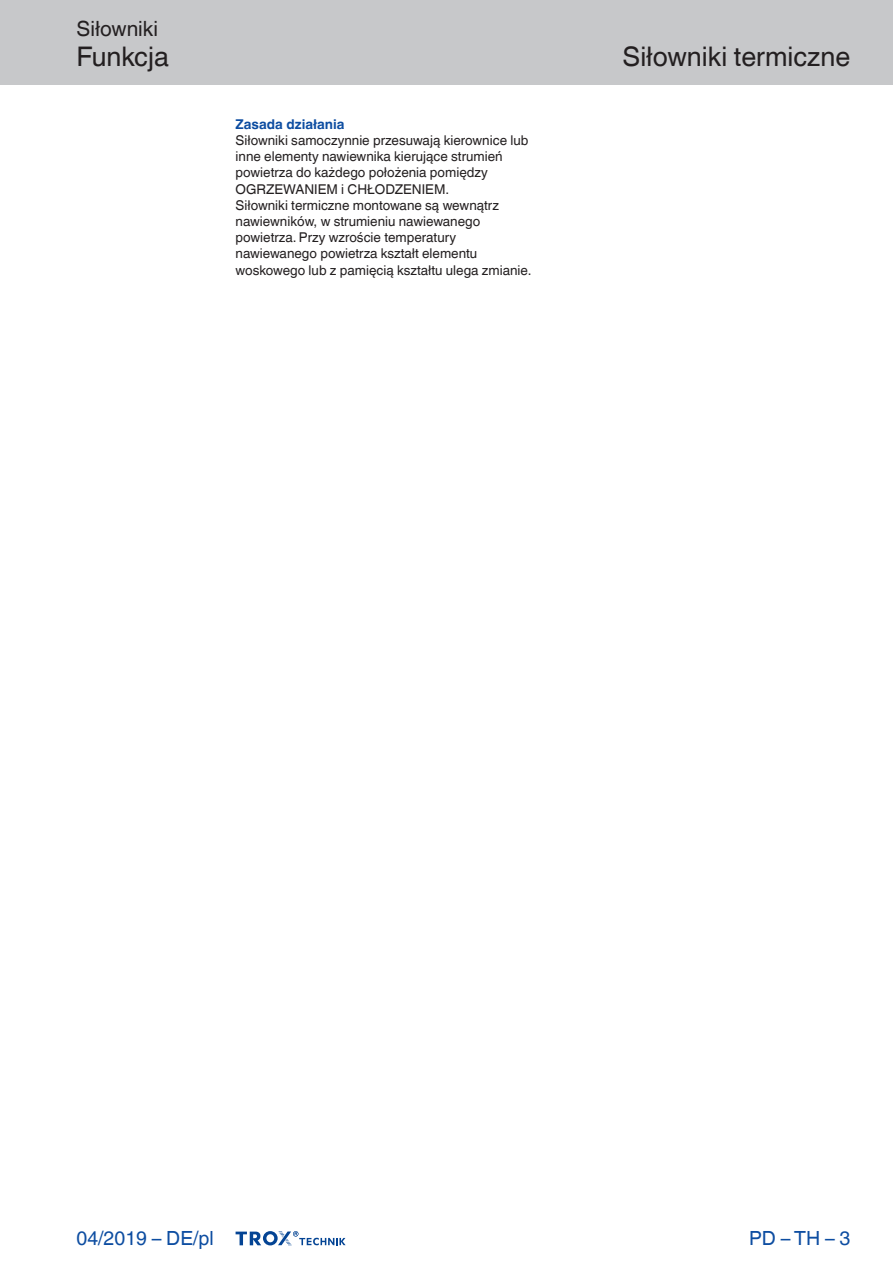
<style>
.page{position:relative;width:893px;height:1263px;background:#fff}
.page>*{position:absolute;margin:0;border:0;box-sizing:border-box;transform-origin:0 0}
.Navigation_3{font:27px "TROX Helvetica";color:#231f20}
.Navigation_2{font:27px "TROX Helvetica";color:#231f20}
.Navigation_1{font:21px "TROX Helvetica";color:#231f20}
.country{font:19.5px "TROX Helvetica";color:#0d4da1}
.pagina_li-re{font:19.5px "TROX Helvetica";color:#0d4da1}
.descr_txt_section_pa{font:13.5px/16.2px "TROX Helvetica";color:#231f20}
.descr_txt_section_ti{font:700 13.5px "TROX Helvetica";color:#0d4da1}
</style>
<div class="page">
<div style="left:0;top:0;width:893px;height:85px;background:#c7c8ca"></div>
<svg style="left:236px;top:1231px;width:110px;height:15px"></svg>
<p class="Navigation_1" style="left:77px;top:17px;width:83px">Siłowniki</p>
<p class="Navigation_2" style="left:77px;top:41px;width:94px">Funkcja</p>
<p class="Navigation_3" style="left:622px;top:41px;width:229px">Siłowniki termiczne</p>
<p class="descr_txt_section_ti" style="left:236px;top:116px;width:110px">Zasada działania</p>
<p class="descr_txt_section_pa" style="left:236px;top:132px;width:294px">Siłowniki samoczynnie przesuwają kierownice lub inne elementy nawiewnika kierujące strumień powietrza do każdego położenia pomiędzy OGRZEWANIEM i CHŁODZENIEM.</p>
<p class="descr_txt_section_pa" style="left:236px;top:197px;width:298px">Siłowniki termiczne montowane są wewnątrz nawiewników, w strumieniu nawiewanego powietrza. Przy wzroście temperatury nawiewanego powietrza kształt elementu woskowego lub z pamięcią kształtu ulega zmianie.</p>
<p class="country" style="left:77px;top:1227px;width:139px">04/2019 – DE/pl</p>
<p class="pagina_li-re" style="left:749px;top:1227px;width:103px">PD – TH – 3</p>
</div>
